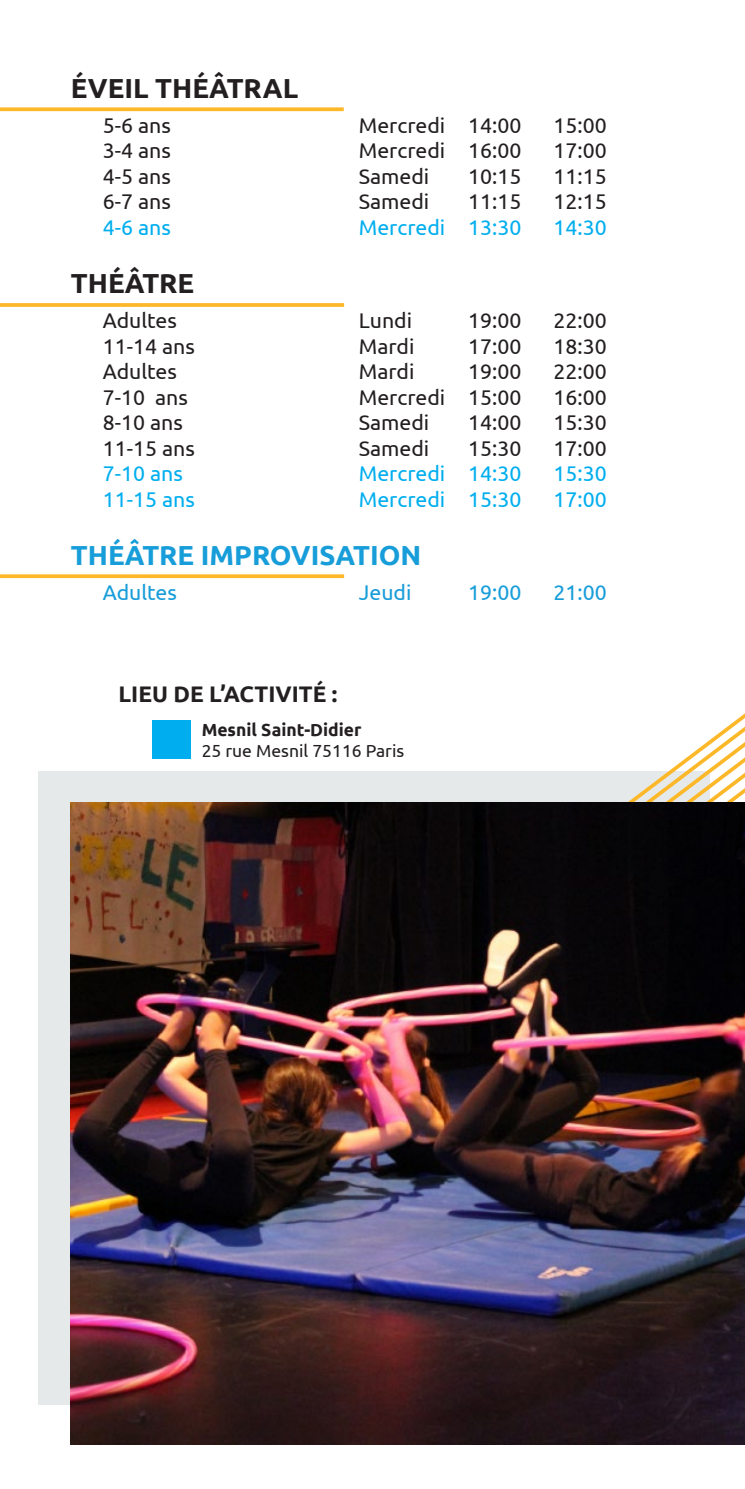
<style>
.page{position:relative;width:745px;height:1489px;background:#fff}
.page>*{position:absolute;margin:0;border:0;box-sizing:border-box;transform-origin:0 0}
.t1{font:700 27.5px "Ubuntu";color:#231f20}
.t2{font:700 27.5px "Ubuntu";color:#179dd9}
.t3{font:700 22.5px "Ubuntu";color:#231f20}
.t4{font:21.25px "Ubuntu";color:#231f20}
.t5{font:21.25px "Ubuntu";color:#00aeef}
.t6{font:21.25px "Ubuntu";color:#179dd9}
.t7{font:17.5px "Ubuntu";color:#231f20}
.t8{font:700 17.5px "Ubuntu";color:#231f20}
</style>
<div class="page">
<div style="left:38px;top:771px;width:671px;height:633px;background:#e6e9ea"></div>
<svg style="left:574px;top:714px;width:170px;height:89px"></svg>
<div style="left:153px;top:720px;width:38px;height:39px;background:#00aeef"></div>
<img style="left:71px;top:803px;width:673px;height:641px">
<svg style="left:0;top:107px;width:343px;height:4px"></svg>
<svg style="left:0;top:303px;width:344px;height:4px"></svg>
<svg style="left:0;top:574px;width:344px;height:4px"></svg>
<p class="t1" style="left:71px;top:71px;width:228px">ÉVEIL THÉÂTRAL</p>
<p class="t4" style="left:103px;top:112px;width:70px">5-6 ans</p>
<p class="t4" style="left:358px;top:112px;width:164px">Mercredi 14:00</p>
<p class="t4" style="left:553px;top:112px;width:55px">15:00</p>
<p class="t4" style="left:103px;top:138px;width:70px">3-4 ans</p>
<p class="t4" style="left:358px;top:138px;width:164px">Mercredi 16:00</p>
<p class="t4" style="left:553px;top:138px;width:55px">17:00</p>
<p class="t4" style="left:103px;top:163px;width:70px">4-5 ans</p>
<p class="t4" style="left:358px;top:163px;width:72px">Samedi</p>
<p class="t4" style="left:468px;top:163px;width:55px">10:15</p>
<p class="t4" style="left:553px;top:163px;width:55px">11:15</p>
<p class="t4" style="left:103px;top:189px;width:70px">6-7 ans</p>
<p class="t4" style="left:358px;top:189px;width:72px">Samedi</p>
<p class="t4" style="left:468px;top:189px;width:55px">11:15</p>
<p class="t4" style="left:553px;top:189px;width:55px">12:15</p>
<p class="t5" style="left:103px;top:214px;width:70px">4-6 ans</p>
<p class="t5" style="left:358px;top:214px;width:164px">Mercredi 13:30</p>
<p class="t5" style="left:553px;top:214px;width:55px">14:30</p>
<p class="t1" style="left:71px;top:267px;width:125px">THÉÂTRE</p>
<p class="t4" style="left:103px;top:308px;width:76px">Adultes</p>
<p class="t4" style="left:358px;top:308px;width:55px">Lundi</p>
<p class="t4" style="left:468px;top:308px;width:55px">19:00</p>
<p class="t4" style="left:553px;top:308px;width:55px">22:00</p>
<p class="t4" style="left:103px;top:333px;width:93px">11-14 ans</p>
<p class="t4" style="left:358px;top:333px;width:57px">Mardi</p>
<p class="t4" style="left:468px;top:333px;width:55px">17:00</p>
<p class="t4" style="left:553px;top:333px;width:55px">18:30</p>
<p class="t4" style="left:103px;top:359px;width:76px">Adultes</p>
<p class="t4" style="left:358px;top:359px;width:57px">Mardi</p>
<p class="t4" style="left:468px;top:359px;width:55px">19:00</p>
<p class="t4" style="left:553px;top:359px;width:55px">22:00</p>
<p class="t4" style="left:103px;top:384px;width:86px">7-10 ans</p>
<p class="t4" style="left:358px;top:384px;width:164px">Mercredi 15:00</p>
<p class="t4" style="left:553px;top:384px;width:55px">16:00</p>
<p class="t4" style="left:103px;top:410px;width:81px">8-10 ans</p>
<p class="t4" style="left:358px;top:410px;width:72px">Samedi</p>
<p class="t4" style="left:468px;top:410px;width:55px">14:00</p>
<p class="t4" style="left:553px;top:410px;width:55px">15:30</p>
<p class="t4" style="left:103px;top:435px;width:93px">11-15 ans</p>
<p class="t4" style="left:358px;top:435px;width:72px">Samedi</p>
<p class="t4" style="left:468px;top:435px;width:55px">15:30</p>
<p class="t4" style="left:553px;top:435px;width:55px">17:00</p>
<p class="t5" style="left:103px;top:461px;width:81px">7-10 ans</p>
<p class="t5" style="left:358px;top:461px;width:164px">Mercredi 14:30</p>
<p class="t5" style="left:553px;top:461px;width:55px">15:30</p>
<p class="t5" style="left:103px;top:486px;width:93px">11-15 ans</p>
<p class="t5" style="left:358px;top:486px;width:164px">Mercredi 15:30</p>
<p class="t5" style="left:553px;top:486px;width:55px">17:00</p>
<p class="t2" style="left:71px;top:539px;width:351px">THÉÂTRE IMPROVISATION</p>
<p class="t6" style="left:103px;top:580px;width:76px">Adultes</p>
<p class="t6" style="left:358px;top:580px;width:54px">Jeudi</p>
<p class="t6" style="left:468px;top:580px;width:55px">19:00</p>
<p class="t6" style="left:553px;top:580px;width:55px">21:00</p>
<p class="t3" style="left:119px;top:680px;width:220px">LIEU DE L’ACTIVITÉ :</p>
<p class="t8" style="left:201px;top:719px;width:161px">Mesnil Saint-Didier</p>
<p class="t7" style="left:201px;top:740px;width:204px">25 rue Mesnil 75116 Paris</p>
</div>
